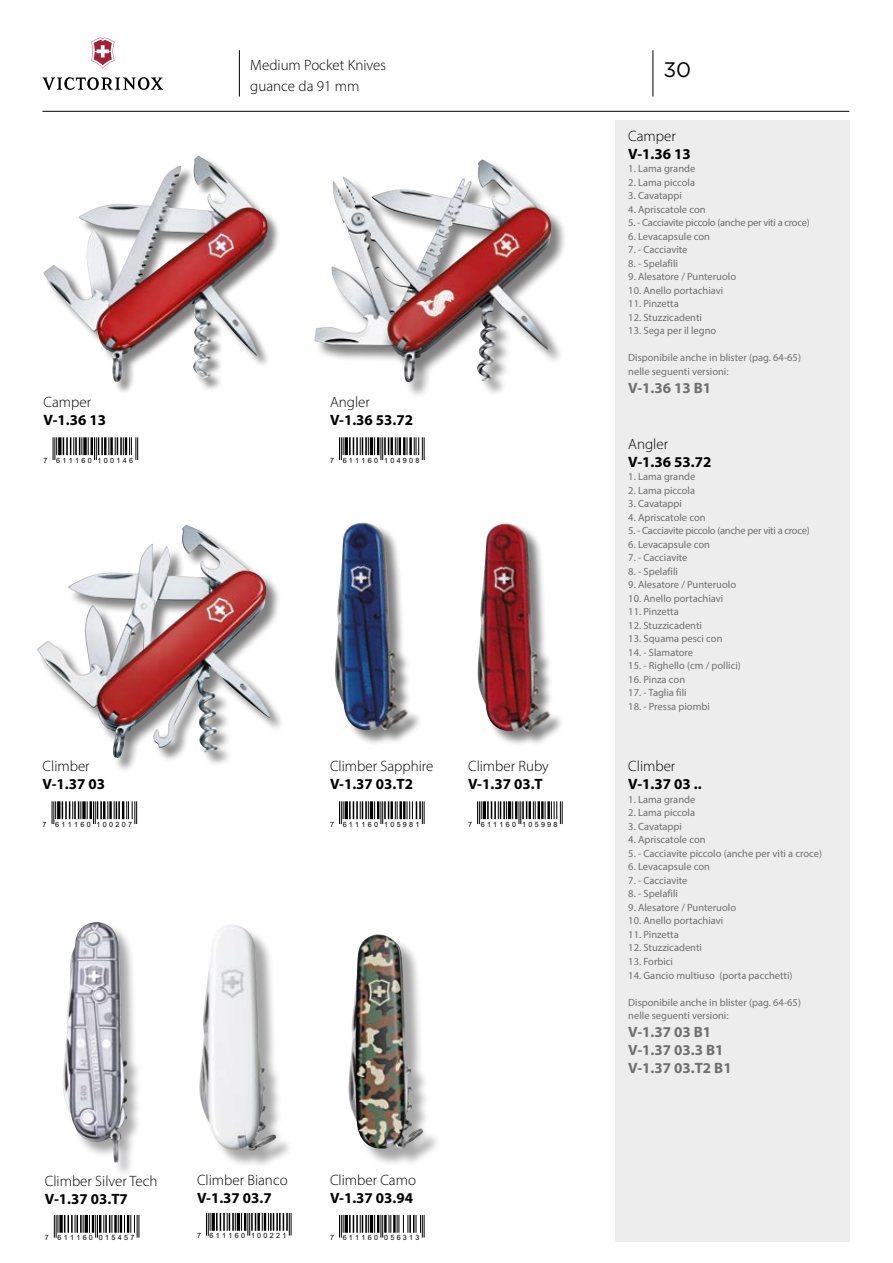
<style>
.page{position:relative;width:893px;height:1263px;background:#fff}
.page>*{position:absolute;margin:0;border:0;box-sizing:border-box;transform-origin:0 0}
.t1{font:21px "Gotham";color:#000}
.t2{font:300 15px/21px "Myriad Pro";color:#000}
.t3{font:700 15px "Myriad Pro";color:#000}
.t4{font:700 15px/18px "Myriad Pro";color:#706f6f}
.t5{font:10.5px/13.5px "Myriad Pro";color:#706f6f}
.t6{font:10.5px "Myriad Pro";letter-spacing:-.025em;color:#706f6f}
.t7{font:7.2px "Arial";letter-spacing:.32em;color:#000}
</style>
<div class="page">
<svg style="left:43px;top:77px;width:120px;height:13px"></svg>
<svg style="left:91px;top:38px;width:23px;height:30px"></svg>
<hr style="left:43px;top:111px;width:806px;height:1px;background:#000">
<hr style="left:653px;top:50px;width:1px;height:47px;background:#000">
<div style="left:615px;top:120px;width:235px;height:1122px;background:#ededed"></div>
<div style="left:44px;top:157px;width:237px;height:238px;background:#000;opacity:.5"></div>
<img style="left:43px;top:156px;width:183px;height:226px">
<div style="left:38px;top:525px;width:247px;height:248px;background:#000;opacity:.5"></div>
<img style="left:37px;top:525px;width:183px;height:235px">
<div style="left:63px;top:922px;width:80px;height:256px;background:#000;opacity:.35"></div>
<img style="left:63px;top:922px;width:65px;height:241px">
<div style="left:478px;top:523px;width:87px;height:224px;background:#000;opacity:.5"></div>
<img style="left:477px;top:523px;width:73px;height:210px">
<div style="left:335px;top:523px;width:88px;height:223px;background:#000;opacity:.5"></div>
<img style="left:335px;top:522px;width:73px;height:210px">
<div style="left:351px;top:937px;width:91px;height:230px;background:#000;opacity:.35"></div>
<img style="left:348px;top:934px;width:76px;height:217px">
<div style="left:315px;top:160px;width:252px;height:239px;background:#000;opacity:.5"></div>
<img style="left:342px;top:160px;width:168px;height:111px">
<div style="left:201px;top:927px;width:93px;height:242px;background:#000;opacity:.35"></div>
<img style="left:199px;top:924px;width:78px;height:228px">
<svg style="left:53px;top:437px;width:4px;height:23px"></svg>
<hr style="left:58px;top:437px;width:3px;height:18px;background:#000">
<svg style="left:63px;top:437px;width:75px;height:23px"></svg>
<svg style="left:54px;top:1215px;width:86px;height:22px"></svg>
<svg style="left:52px;top:801px;width:4px;height:23px"></svg>
<hr style="left:57px;top:801px;width:3px;height:18px;background:#000">
<svg style="left:62px;top:801px;width:75px;height:23px"></svg>
<svg style="left:339px;top:801px;width:50px;height:23px"></svg>
<hr style="left:390px;top:801px;width:3px;height:18px;background:#000">
<svg style="left:395px;top:801px;width:3px;height:18px"></svg>
<hr style="left:399px;top:801px;width:3px;height:18px;background:#000">
<hr style="left:403px;top:801px;width:3px;height:18px;background:#000">
<svg style="left:407px;top:801px;width:18px;height:23px"></svg>
<svg style="left:477px;top:801px;width:86px;height:23px"></svg>
<svg style="left:339px;top:1215px;width:44px;height:22px"></svg>
<hr style="left:384px;top:1215px;width:3px;height:18px;background:#000">
<svg style="left:389px;top:1215px;width:2px;height:18px"></svg>
<hr style="left:393px;top:1215px;width:3px;height:18px;background:#000">
<svg style="left:397px;top:1215px;width:28px;height:22px"></svg>
<svg style="left:339px;top:437px;width:50px;height:23px"></svg>
<hr style="left:390px;top:437px;width:3px;height:18px;background:#000">
<svg style="left:395px;top:437px;width:6px;height:18px"></svg>
<hr style="left:403px;top:437px;width:3px;height:18px;background:#000">
<svg style="left:407px;top:437px;width:1px;height:18px"></svg>
<hr style="left:409px;top:437px;width:3px;height:18px;background:#000">
<svg style="left:414px;top:437px;width:11px;height:23px"></svg>
<svg style="left:206px;top:1213px;width:50px;height:22px"></svg>
<hr style="left:257px;top:1213px;width:3px;height:18px;background:#000">
<svg style="left:262px;top:1213px;width:30px;height:22px"></svg>
<hr style="left:239px;top:50px;width:1px;height:47px;background:#000">
<h2 class="t2" style="left:250px;top:54px;width:137px">Medium Pocket Knives guance da 91 mm</h2>
<h2 class="t2" style="left:44px;top:391px;width:49px">Camper</h2>
<h2 class="t3" style="left:44px;top:410px;width:64px">V-1.36 13</h2>
<h2 class="t2" style="left:330px;top:391px;width:41px">Angler</h2>
<h2 class="t3" style="left:330px;top:410px;width:85px">V-1.36 53.72</h2>
<p class="t7" style="left:44px;top:455px;width:91px">7 611160 100146</p>
<p class="t7" style="left:330px;top:455px;width:91px">7 611160 104908</p>
<h2 class="t2" style="left:43px;top:756px;width:49px">Climber</h2>
<h2 class="t3" style="left:43px;top:775px;width:64px">V-1.37 03</h2>
<h2 class="t2" style="left:330px;top:756px;width:105px">Climber Sapphire</h2>
<h2 class="t3" style="left:330px;top:775px;width:84px">V-1.37 03.T2</h2>
<h2 class="t2" style="left:468px;top:756px;width:82px">Climber Ruby</h2>
<h2 class="t3" style="left:468px;top:775px;width:76px">V-1.37 03.T</h2>
<p class="t7" style="left:43px;top:819px;width:91px">7 611160 100207</p>
<p class="t7" style="left:330px;top:819px;width:91px">7 611160 105981</p>
<p class="t7" style="left:468px;top:819px;width:91px">7 611160 105998</p>
<h2 class="t2" style="left:45px;top:1171px;width:114px">Climber Silver Tech</h2>
<h2 class="t3" style="left:45px;top:1189px;width:84px">V-1.37 03.T7</h2>
<p class="t7" style="left:45px;top:1233px;width:91px">7 611160 015457</p>
<h2 class="t2" style="left:197px;top:1169px;width:92px">Climber Bianco</h2>
<h2 class="t3" style="left:197px;top:1188px;width:76px">V-1.37 03.7</h2>
<p class="t7" style="left:197px;top:1231px;width:91px">7 611160 100221</p>
<h2 class="t2" style="left:330px;top:1169px;width:87px">Climber Camo</h2>
<h2 class="t3" style="left:330px;top:1188px;width:85px">V-1.37 03.94</h2>
<p class="t7" style="left:330px;top:1233px;width:91px">7 611160 056313</p>
<h1 class="t1" style="left:663px;top:58px;width:29px">30</h1>
<h2 class="t2" style="left:628px;top:125px;width:49px">Camper</h2>
<h2 class="t3" style="left:628px;top:144px;width:64px">V-1.36 13</h2>
<p class="t5" style="left:628px;top:162px;width:69px">1. Lama grande</p>
<p class="t5" style="left:628px;top:175px;width:68px">2. Lama piccola</p>
<p class="t5" style="left:628px;top:189px;width:55px">3. Cavatappi</p>
<p class="t5" style="left:628px;top:202px;width:79px">4. Apriscatole con</p>
<p class="t6" style="left:628px;top:216px;width:183px">5. - Cacciavite piccolo (anche per viti a croce)</p>
<p class="t5" style="left:628px;top:229px;width:83px">6. Levacapsule con</p>
<p class="t5" style="left:628px;top:243px;width:61px">7. - Cacciavite</p>
<p class="t5" style="left:628px;top:256px;width:51px">8. - Spelafili</p>
<p class="t5" style="left:628px;top:270px;width:109px">9. Alesatore / Punteruolo</p>
<p class="t5" style="left:628px;top:283px;width:97px">10. Anello portachiavi</p>
<p class="t5" style="left:628px;top:297px;width:52px">11. Pinzetta</p>
<p class="t5" style="left:628px;top:310px;width:75px">12. Stuzzicadenti</p>
<p class="t5" style="left:628px;top:324px;width:90px">13. Sega per il legno</p>
<p class="t5" style="left:628px;top:351px;width:174px">Disponibile anche in blister (pag. 64-65) nelle seguenti versioni:</p>
<h2 class="t4" style="left:628px;top:378px;width:84px">V-1.36 13 B1</h2>
<h2 class="t2" style="left:628px;top:433px;width:41px">Angler</h2>
<h2 class="t3" style="left:628px;top:452px;width:85px">V-1.36 53.72</h2>
<p class="t5" style="left:628px;top:470px;width:69px">1. Lama grande</p>
<p class="t5" style="left:628px;top:483px;width:68px">2. Lama piccola</p>
<p class="t5" style="left:628px;top:497px;width:55px">3. Cavatappi</p>
<p class="t5" style="left:628px;top:510px;width:79px">4. Apriscatole con</p>
<p class="t6" style="left:628px;top:524px;width:183px">5. - Cacciavite piccolo (anche per viti a croce)</p>
<p class="t5" style="left:628px;top:537px;width:83px">6. Levacapsule con</p>
<p class="t5" style="left:628px;top:551px;width:61px">7. - Cacciavite</p>
<p class="t5" style="left:628px;top:564px;width:51px">8. - Spelafili</p>
<p class="t5" style="left:628px;top:578px;width:109px">9. Alesatore / Punteruolo</p>
<p class="t5" style="left:628px;top:591px;width:97px">10. Anello portachiavi</p>
<p class="t5" style="left:628px;top:605px;width:52px">11. Pinzetta</p>
<p class="t5" style="left:628px;top:618px;width:75px">12. Stuzzicadenti</p>
<p class="t5" style="left:628px;top:632px;width:96px">13. Squama pesci con</p>
<p class="t5" style="left:628px;top:645px;width:66px">14. - Slamatore</p>
<p class="t5" style="left:628px;top:659px;width:114px">15. - Righello (cm / pollici)</p>
<p class="t5" style="left:628px;top:672px;width:58px">16. Pinza con</p>
<p class="t5" style="left:628px;top:686px;width:60px">17. - Taglia fili</p>
<p class="t5" style="left:628px;top:699px;width:83px">18. - Pressa piombi</p>
<h2 class="t2" style="left:628px;top:756px;width:49px">Climber</h2>
<h2 class="t3" style="left:628px;top:775px;width:75px">V-1.37 03 ..</h2>
<p class="t5" style="left:628px;top:792px;width:69px">1. Lama grande</p>
<p class="t5" style="left:628px;top:806px;width:68px">2. Lama piccola</p>
<p class="t5" style="left:628px;top:819px;width:55px">3. Cavatappi</p>
<p class="t5" style="left:628px;top:833px;width:79px">4. Apriscatole con</p>
<p class="t5" style="left:628px;top:846px;width:195px">5. - Cacciavite piccolo (anche per viti a croce)</p>
<p class="t5" style="left:628px;top:860px;width:83px">6. Levacapsule con</p>
<p class="t5" style="left:628px;top:873px;width:61px">7. - Cacciavite</p>
<p class="t5" style="left:628px;top:887px;width:51px">8. - Spelafili</p>
<p class="t5" style="left:628px;top:900px;width:109px">9. Alesatore / Punteruolo</p>
<p class="t5" style="left:628px;top:914px;width:97px">10. Anello portachiavi</p>
<p class="t5" style="left:628px;top:927px;width:52px">11. Pinzetta</p>
<p class="t5" style="left:628px;top:941px;width:75px">12. Stuzzicadenti</p>
<p class="t5" style="left:628px;top:954px;width:46px">13. Forbici</p>
<p class="t5" style="left:628px;top:968px;width:166px">14. Gancio multiuso (porta pacchetti)</p>
<p class="t5" style="left:628px;top:995px;width:174px">Disponibile anche in blister (pag. 64-65) nelle seguenti versioni:</p>
<h2 class="t4" style="left:628px;top:1022px;width:105px">V-1.37 03 B1<br>V-1.37 03.3 B1<br>V-1.37 03.T2 B1</h2>
</div>
